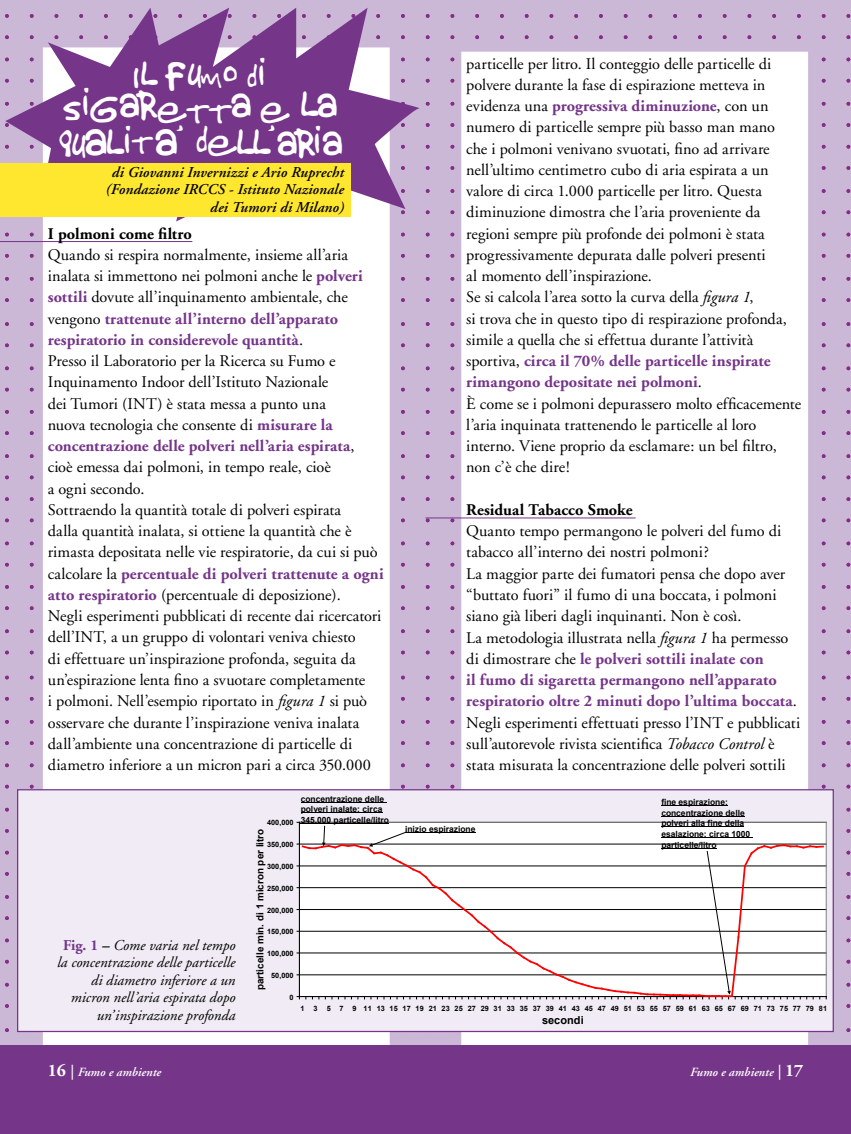
<style>
.page{position:relative;width:851px;height:1134px;background:#fff}
.page>*{position:absolute;margin:0;border:0;box-sizing:border-box;transform-origin:0 0}
.t1{font:45px "Gorillaz 1";color:#fff}
.t2{font:39.38px/36.2px "Gorillaz 1";letter-spacing:.15em;color:#fff}
.t3{font:33.75px "Gorillaz 1";color:#fff}
.t4{font:16.25px/21.2px "Adobe Garamond";color:#000}
.t5{font:700 16.25px "Adobe Garamond";color:#000}
.t6{font:italic 15px/17.5px "Adobe Garamond";color:#000;text-align:right}
.t7{font:italic 600 15px/17.5px "Adobe Garamond";letter-spacing:.005em;color:#000;text-align:right}
.t8{font:italic 600 12.5px "Adobe Garamond";color:#fff}
.t9{font:700 11px "Arial";letter-spacing:.005em;color:#000}
.t10{font:700 9.88px "Arial";color:#000}
.t11{font:700 8.5px/10.8px "Arial";letter-spacing:-.005em;color:#000}
.t12{font:700 7.38px "Arial";letter-spacing:.005em;color:#000}
.s1{font-size:39.38px}
.s2{font-size:45px}
.s3{font-size:33.75px}
.s4{font-size:48.75px}
.s5{font-size:37.5px}
.s6{font-weight:700;color:#753589}
.s7{font-style:italic}
.s8{font-weight:700;font-style:normal;color:#753589}
.s9{font-weight:700}
.s10{font-weight:700;font-style:normal;font-size:17.5px}
.s11{font-size:15px}
</style>
<div class="page">
<div style="left:0;top:0;width:850px;height:1134px;background:#cbb7d6"></div>
<svg style="left:425px;top:14px;width:426px;height:4px"></svg>
<svg style="left:425px;top:35px;width:426px;height:4px"></svg>
<svg style="left:425px;top:58px;width:426px;height:3px"></svg>
<svg style="left:425px;top:79px;width:426px;height:4px"></svg>
<svg style="left:425px;top:102px;width:426px;height:4px"></svg>
<svg style="left:425px;top:123px;width:426px;height:4px"></svg>
<svg style="left:425px;top:145px;width:426px;height:4px"></svg>
<svg style="left:425px;top:166px;width:426px;height:4px"></svg>
<svg style="left:425px;top:189px;width:426px;height:4px"></svg>
<svg style="left:425px;top:210px;width:426px;height:4px"></svg>
<svg style="left:7px;top:233px;width:844px;height:3px"></svg>
<svg style="left:7px;top:254px;width:844px;height:4px"></svg>
<svg style="left:7px;top:277px;width:844px;height:4px"></svg>
<svg style="left:7px;top:298px;width:844px;height:4px"></svg>
<svg style="left:7px;top:322px;width:844px;height:4px"></svg>
<svg style="left:7px;top:343px;width:844px;height:4px"></svg>
<svg style="left:7px;top:366px;width:844px;height:4px"></svg>
<svg style="left:7px;top:388px;width:844px;height:3px"></svg>
<svg style="left:7px;top:410px;width:844px;height:4px"></svg>
<svg style="left:7px;top:431px;width:844px;height:4px"></svg>
<svg style="left:7px;top:454px;width:844px;height:4px"></svg>
<svg style="left:7px;top:475px;width:844px;height:4px"></svg>
<svg style="left:7px;top:497px;width:844px;height:4px"></svg>
<svg style="left:7px;top:518px;width:844px;height:4px"></svg>
<svg style="left:7px;top:541px;width:844px;height:4px"></svg>
<svg style="left:7px;top:563px;width:844px;height:4px"></svg>
<svg style="left:7px;top:585px;width:844px;height:4px"></svg>
<svg style="left:7px;top:606px;width:844px;height:4px"></svg>
<svg style="left:7px;top:629px;width:844px;height:4px"></svg>
<svg style="left:7px;top:651px;width:844px;height:3px"></svg>
<svg style="left:7px;top:676px;width:844px;height:3px"></svg>
<svg style="left:7px;top:697px;width:844px;height:4px"></svg>
<svg style="left:7px;top:720px;width:844px;height:4px"></svg>
<svg style="left:7px;top:741px;width:844px;height:4px"></svg>
<svg style="left:7px;top:763px;width:844px;height:4px"></svg>
<svg style="left:7px;top:785px;width:844px;height:3px"></svg>
<svg style="left:7px;top:808px;width:844px;height:3px"></svg>
<svg style="left:7px;top:1028px;width:844px;height:4px"></svg>
<div style="left:43px;top:47px;width:346px;height:1000px;background:#fff"></div>
<div style="left:461px;top:52px;width:347px;height:993px;background:#fff"></div>
<div style="left:18px;top:790px;width:815px;height:241px;background:#f0ebf4"></div>
<hr style="left:301px;top:802px;width:85px;height:1px;background:#000">
<hr style="left:301px;top:812px;width:81px;height:1px;background:#000">
<hr style="left:661px;top:805px;width:67px;height:1px;background:#000">
<hr style="left:661px;top:816px;width:83px;height:1px;background:#000">
<svg style="left:7px;top:822px;width:844px;height:186px"></svg>
<div style="left:17px;top:789px;width:816px;height:243px;border:1px solid #753589"></div>
<svg style="left:5px;top:8px;width:415px;height:213px;fill:#753589"></svg>
<div style="left:0;top:164px;width:350px;height:53px;background:#ffe72f"></div>
<hr style="left:425px;top:518px;width:210px;height:1px;background:#753589">
<hr style="left:0;top:241px;width:192px;height:1px;background:#753589">
<div style="left:0;top:1045px;width:850px;height:89px;background:#753589"></div>
<h1 class="t1" style="left:134px;top:48px;width:132px">I<sub>L</sub> <sub>F</sub><span class="s1">U</span>MO <span class="s1">D</span><sub>I</sub></h1>
<h2 class="t2" style="left:58px;top:88px;width:280px"><span class="s2">S</span>IG<span class="s3">A</span>RE<span class="s4">TT</span><span class="s3">A</span> E L<span class="s3">A<br></span>QU<span class="s5">A</span>LI<span class="s2">T</span><span class="s5">A</span>À <sup>D</sup>ELL</h2>
<h2 class="t2" style="left:177px;top:97px;width:6px">,</h2>
<h2 class="t2" style="left:268px;top:97px;width:6px">,</h2>
<h3 class="t3" style="left:277px;top:128px;width:66px">A<span class="s1">RI</span>A</h3>
<p class="t7" style="left:106px;top:164px;width:239px">di Giovanni Invernizzi e Ario Ruprecht (Fondazione IRCCS - Istituto Nazionale dei Tumori di Milano)</p>
<p class="t5" style="left:48px;top:225px;width:146px">I polmoni come filtro</p>
<p class="t4" style="left:48px;top:244px;width:337px">Quando si respira normalmente, insieme all’aria inalata si immettono nei polmoni anche le <span class="s6">polveri sottili</span> dovute all’inquinamento ambientale, che vengono <span class="s6">trattenute all’interno dell’apparato respiratorio in considerevole quantità</span>.<br>Presso il Laboratorio per la Ricerca su Fumo e Inquinamento Indoor dell’Istituto Nazionale<br>dei Tumori (INT) è stata messa a punto una<br>nuova tecnologia che consente di <span class="s6">misurare la concentrazione delle polveri nell’aria espirata</span>,<br>cioè emessa dai polmoni, in tempo reale, cioè<br>a ogni secondo.<br>Sottraendo la quantità totale di polveri espirata<br>dalla quantità inalata, si ottiene la quantità che è rimasta depositata nelle vie respiratorie, da cui si può calcolare la <span class="s6">percentuale di polveri trattenute a ogni atto respiratorio</span> (percentuale di deposizione).<br>Negli esperimenti pubblicati di recente dai ricercatori dell’INT, a un gruppo di volontari veniva chiesto<br>di effettuare un’inspirazione profonda, seguita da un’espirazione lenta fino a svuotare completamente<br>i polmoni. Nell’esempio riportato in <span class="s7">figura 1</span> si può osservare che durante l’inspirazione veniva inalata dall’ambiente una concentrazione di particelle di diametro inferiore a un micron pari a circa 350.000</p>
<p class="t4" style="left:466px;top:53px;width:336px">particelle per litro. Il conteggio delle particelle di polvere durante la fase di espirazione metteva in evidenza una <span class="s6">progressiva diminuzione</span>, con un numero di particelle sempre più basso man mano<br>che i polmoni venivano svuotati, fino ad arrivare nell’ultimo centimetro cubo di aria espirata a un valore di circa 1.000 particelle per litro. Questa diminuzione dimostra che l’aria proveniente da regioni sempre più profonde dei polmoni è stata progressivamente depurata dalle polveri presenti<br>al momento dell’inspirazione.<br>Se si calcola l’area sotto la curva della <span class="s7">figura 1</span>,<br>si trova che in questo tipo di respirazione profonda, simile a quella che si effettua durante l’attività sportiva, <span class="s6">circa il 70% delle particelle inspirate rimangono depositate nei polmoni</span>.<br>È come se i polmoni depurassero molto efficacemente l’aria inquinata trattenendo le particelle al loro interno. Viene proprio da esclamare: un bel filtro, non c’è che dire!</p>
<p class="t5" style="left:466px;top:501px;width:168px">Residual Tabacco Smoke</p>
<p class="t4" style="left:466px;top:521px;width:335px">Quanto tempo permangono le polveri del fumo di tabacco all’interno dei nostri polmoni?<br>La maggior parte dei fumatori pensa che dopo aver “buttato fuori” il fumo di una boccata, i polmoni siano già liberi dagli inquinanti. Non è così.<br>La metodologia illustrata nella <span class="s7">figura 1</span> ha permesso di dimostrare che <span class="s6">le polveri sottili inalate con<br>il fumo di sigaretta permangono nell’apparato respiratorio oltre 2 minuti dopo l’ultima boccata</span>.<br>Negli esperimenti effettuati presso l’INT e pubblicati sull’autorevole rivista scientifica <span class="s7">Tobacco Control</span> è stata misurata la concentrazione delle polveri sottili</p>
<p class="t6" style="left:57px;top:937px;width:180px"><span class="s8">Fig. 1</span> <span class="s9">–</span> Come varia nel tempo la concentrazione delle particelle di diametro inferiore a un micron nell’aria espirata dopo un’inspirazione profonda</p>
<p class="t11" style="left:301px;top:794px;width:90px">concentrazione delle polveri inalate: circa<br>345.000 particelle/litro</p>
<p class="t12" style="left:267px;top:818px;width:28px">400,000</p>
<p class="t10" style="left:253px;top:990px;width:163px;rotate:-90deg">particelle min. di 1 micron per litro</p>
<p class="t12" style="left:267px;top:840px;width:28px">350,000</p>
<p class="t12" style="left:267px;top:861px;width:28px">300,000</p>
<p class="t12" style="left:267px;top:883px;width:28px">250,000</p>
<p class="t12" style="left:267px;top:905px;width:28px">200,000</p>
<p class="t12" style="left:267px;top:927px;width:28px">150,000</p>
<p class="t12" style="left:267px;top:948px;width:28px">100,000</p>
<p class="t12" style="left:271px;top:970px;width:24px">50,000</p>
<p class="t12" style="left:289px;top:992px;width:6px">0</p>
<p class="t11" style="left:405px;top:824px;width:72px">inizio espirazione</p>
<p class="t11" style="left:661px;top:797px;width:90px">fine espirazione: concentrazione delle polveri alla fine della esalazione: circa 1000 particelle/litro</p>
<p class="t12" style="left:300px;top:1003px;width:528px">1 3 5 7 9 111315171921232527293133353739414345474951535557596163656769717375777981</p>
<p class="t9" style="left:542px;top:1013px;width:43px">secondi</p>
<p class="t8" style="left:48px;top:1065px;width:115px"><span class="s10">16</span> <span class="s11">|</span> Fumo e ambiente</p>
<p class="t8" style="left:690px;top:1065px;width:114px">Fumo e ambiente <span class="s11">|</span> <span class="s10">17</span></p>
</div>
